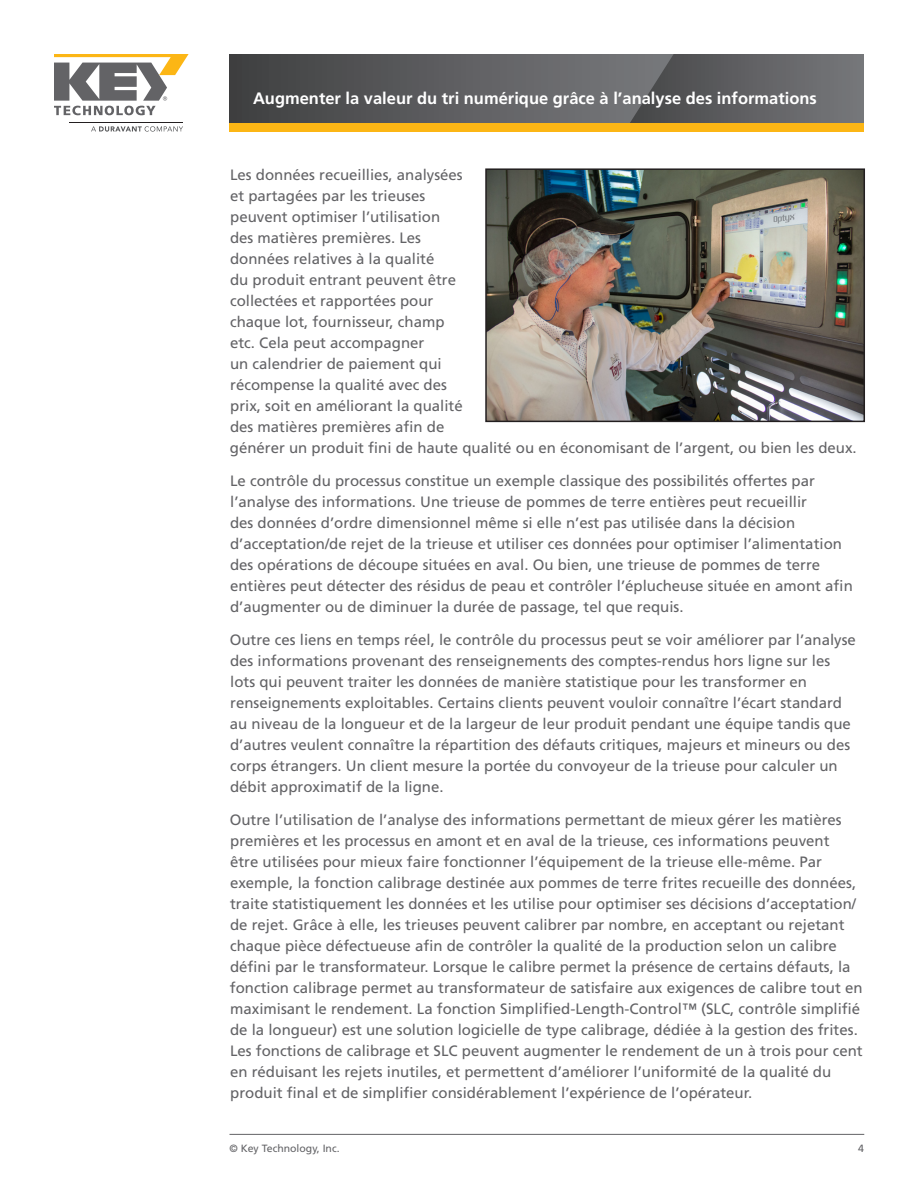
<style>
.page{position:relative;width:918px;height:1188px;background:#fff}
.page>*{position:absolute;margin:0;border:0;box-sizing:border-box;transform-origin:0 0}
.Document_Title__Head{font:700 16.5px "Frutiger LT Std";color:#fff}
.Main_Body_Text{font:15px/21px "Frutiger LT Std";color:#636366}
.t1{font:10.5px "Frutiger LT Std";color:#636366}
</style>
<div class="page">
<hr style="left:230px;top:1134px;width:634px;height:1px;background:#636366">
<svg style="left:230px;top:54px;width:400px;height:69px;background:#5a5a5c"></svg>
<svg style="left:630px;top:54px;width:234px;height:69px;background:#626366"></svg>
<div style="left:230px;top:123px;width:634px;height:9px;background:#fcb615"></div>
<svg style="left:54px;top:54px;width:135px;height:61px"></svg>
<svg style="left:91px;top:126px;width:92px;height:6px"></svg>
<hr style="left:69px;top:122px;width:114px;height:1px;background:#231f20">
<img style="left:488px;top:171px;width:374px;height:248px">
<div style="left:485px;top:168px;width:380px;height:254px;border:2px solid #231f20"></div>
<p class="Document_Title__Head" style="left:253px;top:88px;width:565px">Augmenter la valeur du tri numérique grâce à l’analyse des informations</p>
<p class="Main_Body_Text" style="left:230px;top:165px;width:628px">Les données recueillies, analysées<br>et partagées par les trieuses<br>peuvent optimiser l’utilisation<br>des matières premières. Les<br>données relatives à la qualité<br>du produit entrant peuvent être<br>collectées et rapportées pour<br>chaque lot, fournisseur, champ<br>etc. Cela peut accompagner<br>un calendrier de paiement qui<br>récompense la qualité avec des<br>prix, soit en améliorant la qualité<br>des matières premières afin de<br>générer un produit fini de haute qualité ou en économisant de l’argent, ou bien les deux.</p>
<p class="Main_Body_Text" style="left:230px;top:471px;width:624px">Le contrôle du processus constitue un exemple classique des possibilités offertes par l’analyse des informations. Une trieuse de pommes de terre entières peut recueillir<br>des données d’ordre dimensionnel même si elle n’est pas utilisée dans la décision d’acceptation/de rejet de la trieuse et utiliser ces données pour optimiser l’alimentation des opérations de découpe situées en aval. Ou bien, une trieuse de pommes de terre entières peut détecter des résidus de peau et contrôler l’éplucheuse située en amont afin d’augmenter ou de diminuer la durée de passage, tel que requis.</p>
<p class="Main_Body_Text" style="left:230px;top:630px;width:628px">Outre ces liens en temps réel, le contrôle du processus peut se voir améliorer par l’analyse des informations provenant des renseignements des comptes-rendus hors ligne sur les lots qui peuvent traiter les données de manière statistique pour les transformer en renseignements exploitables. Certains clients peuvent vouloir connaître l’écart standard au niveau de la longueur et de la largeur de leur produit pendant une équipe tandis que d’autres veulent connaître la répartition des défauts critiques, majeurs et mineurs ou des corps étrangers. Un client mesure la portée du convoyeur de la trieuse pour calculer un débit approximatif de la ligne.</p>
<p class="Main_Body_Text" style="left:230px;top:810px;width:634px">Outre l’utilisation de l’analyse des informations permettant de mieux gérer les matières premières et les processus en amont et en aval de la trieuse, ces informations peuvent<br>être utilisées pour mieux faire fonctionner l’équipement de la trieuse elle-même. Par exemple, la fonction calibrage destinée aux pommes de terre frites recueille des données, traite statistiquement les données et les utilise pour optimiser ses décisions d’acceptation/ de rejet. Grâce à elle, les trieuses peuvent calibrer par nombre, en acceptant ou rejetant chaque pièce défectueuse afin de contrôler la qualité de la production selon un calibre défini par le transformateur. Lorsque le calibre permet la présence de certains défauts, la fonction calibrage permet au transformateur de satisfaire aux exigences de calibre tout en maximisant le rendement. La fonction Simplified-Length-Control™ (SLC, contrôle simplifié de la longueur) est une solution logicielle de type calibrage, dédiée à la gestion des frites.<br>Les fonctions de calibrage et SLC peuvent augmenter le rendement de un à trois pour cent en réduisant les rejets inutiles, et permettent d’améliorer l’uniformité de la qualité du produit final et de simplifier considérablement l’expérience de l’opérateur.</p>
<p class="t1" style="left:230px;top:1142px;width:112px">© Key Technology, Inc.</p>
<p class="t1" style="left:858px;top:1142px;width:7px">4</p>
</div>
